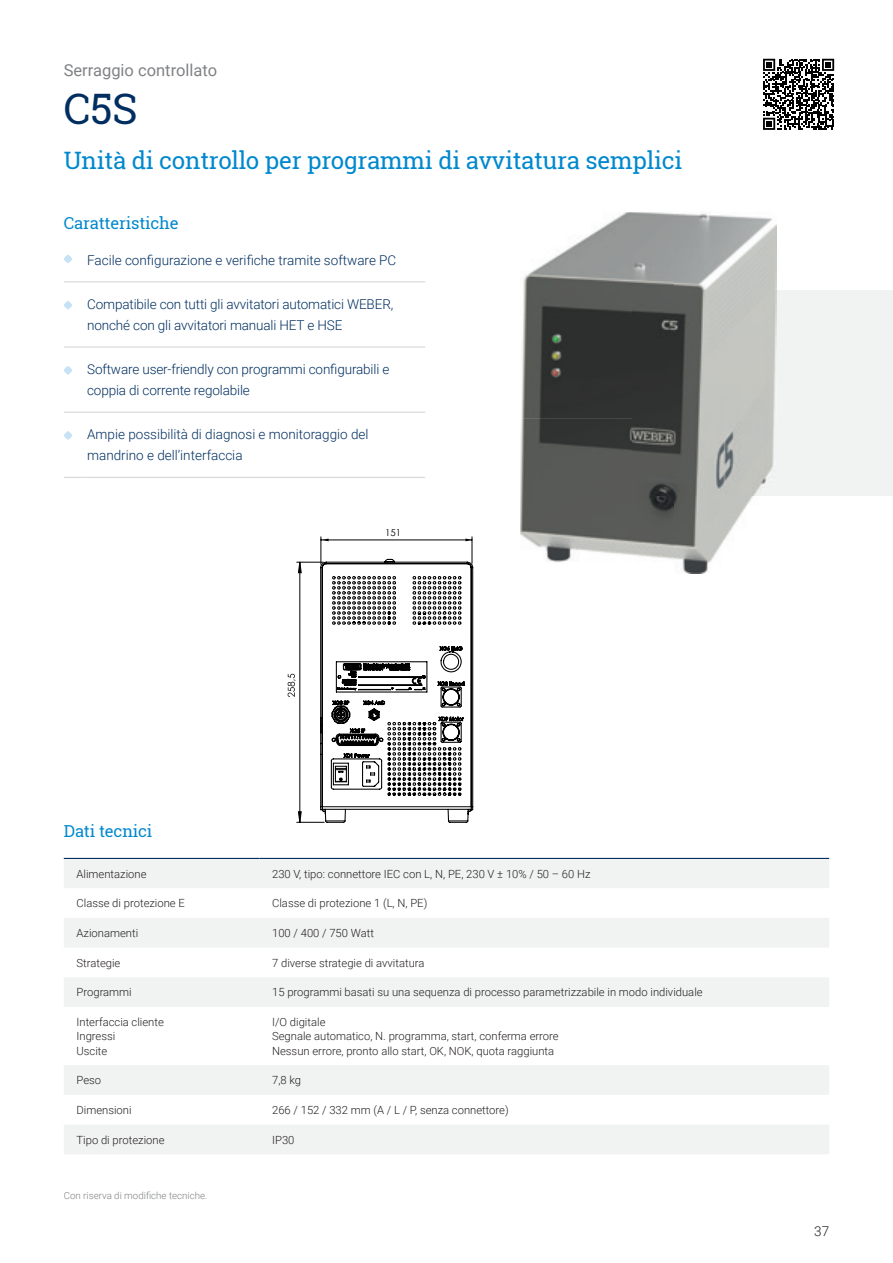
<style>
.page{position:relative;width:893px;height:1263px;background:#fff}
.page>*{position:absolute;margin:0;border:0;box-sizing:border-box;transform-origin:0 0}
.t1{font:42px "Roboto Slab";color:#002e60}
.t2{font:24px "Roboto Slab";letter-spacing:-.01em;color:#0088ce}
.t3{font:16.5px "Roboto Slab";letter-spacing:-.01em;color:#0088ce}
.t4{font:16.5px "Roboto";color:#808285}
.t5{font:300 13.5px/21px "Roboto";letter-spacing:-.01em;color:#002e60}
.t6{font:300 13.5px "Roboto";color:#231f20}
.t7{font:300 11.25px/14.2px "Roboto";color:#231f20}
.t8{font:300 9.75px "Roboto";color:#808285}
.t9{font:9.6px "Century Gothic";color:#000001}
</style>
<div class="page">
<hr style="left:244px;top:1262px;width:259px;height:1px;background:#000001">
<hr style="left:244px;top:1254px;width:259px;height:1px;background:#000001">
<hr style="left:244px;top:516px;width:1px;height:312px;background:#000001">
<hr style="left:244px;top:516px;width:259px;height:1px;background:#000001">
<hr style="left:892px;top:516px;width:1px;height:312px;background:#000001">
<svg style="left:244px;top:560px;width:44px;height:260px"></svg>
<svg style="left:288px;top:537px;width:186px;height:286px"></svg>
<hr style="left:321px;top:540px;width:151px;height:1px;background:#000001">
<div style="left:777px;top:290px;width:116px;height:205px;background:#f1f2f2"></div>
<img style="left:520px;top:212px;width:154px;height:351px">
<img style="left:674px;top:213px;width:103px;height:77px">
<img style="left:674px;top:495px;width:103px;height:78px">
<img style="left:632px;top:290px;width:145px;height:205px">
<svg style="left:763px;top:59px;width:71px;height:71px"></svg>
<svg style="left:64px;top:282px;width:23px;height:1px"></svg>
<hr style="left:87px;top:282px;width:338px;height:1px;background:#d1d2d4">
<svg style="left:64px;top:347px;width:23px;height:1px"></svg>
<hr style="left:87px;top:347px;width:338px;height:1px;background:#d1d2d4">
<svg style="left:64px;top:412px;width:23px;height:1px"></svg>
<hr style="left:87px;top:412px;width:338px;height:1px;background:#d1d2d4">
<svg style="left:64px;top:477px;width:23px;height:1px"></svg>
<hr style="left:87px;top:477px;width:338px;height:1px;background:#d1d2d4">
<svg style="left:64px;top:255px;width:8px;height:8px"></svg>
<svg style="left:64px;top:301px;width:8px;height:8px"></svg>
<svg style="left:64px;top:366px;width:8px;height:9px"></svg>
<svg style="left:64px;top:431px;width:8px;height:9px"></svg>
<div style="left:64px;top:859px;width:765px;height:29px;background:#f1f2f2"></div>
<svg style="left:64px;top:918px;width:765px;height:236px;fill:#f5f6f6"></svg>
<hr style="left:64px;top:858px;width:195px;height:1px;background:#002e60">
<hr style="left:259px;top:858px;width:570px;height:1px;background:#002e60">
<h3 class="t4" style="left:64px;top:59px;width:155px">Serraggio controllato</h3>
<h1 class="t1" style="left:64px;top:80px;width:76px">C5S</h1>
<h2 class="t2" style="left:64px;top:144px;width:620px">Unità di controllo per programmi di avvitatura semplici</h2>
<h3 class="t3" style="left:64px;top:212px;width:116px">Caratteristiche</h3>
<p class="t5" style="left:87px;top:249px;width:311px">Facile configurazione e verifiche tramite software PC</p>
<p class="t5" style="left:87px;top:293px;width:308px">Compatibile con tutti gli avvitatori automatici WEBER, nonché con gli avvitatori manuali HET e HSE</p>
<p class="t5" style="left:87px;top:358px;width:304px">Software user-friendly con programmi configurabili e coppia di corrente regolabile</p>
<p class="t5" style="left:87px;top:423px;width:283px">Ampie possibilità di diagnosi e monitoraggio del mandrino e dell’interfaccia</p>
<p class="t9" style="left:385px;top:526px;width:17px">151</p>
<h3 class="t3" style="left:64px;top:819px;width:90px">Dati tecnici</h3>
<p class="t7" style="left:77px;top:866px;width:71px">Alimentazione</p>
<p class="t7" style="left:272px;top:866px;width:320px">230 V, tipo: connettore IEC con L, N, PE, 230 V ± 10% / 50 – 60 Hz</p>
<p class="t7" style="left:77px;top:896px;width:110px">Classe di protezione E</p>
<p class="t7" style="left:272px;top:896px;width:157px">Classe di protezione 1 (L, N, PE)</p>
<p class="t7" style="left:77px;top:925px;width:63px">Azionamenti</p>
<p class="t7" style="left:272px;top:925px;width:103px">100 / 400 / 750 Watt</p>
<p class="t7" style="left:77px;top:955px;width:45px">Strategie</p>
<p class="t7" style="left:272px;top:955px;width:154px">7 diverse strategie di avvitatura</p>
<p class="t7" style="left:77px;top:985px;width:57px">Programmi</p>
<p class="t7" style="left:272px;top:985px;width:432px">15 programmi basati su una sequenza di processo parametrizzabile in modo individuale</p>
<p class="t7" style="left:77px;top:1014px;width:89px">Interfaccia cliente<br>Ingressi<br>Uscite</p>
<p class="t7" style="left:272px;top:1014px;width:288px">I/O digitale<br>Segnale automatico, N. programma, start, conferma errore<br>Nessun errore, pronto allo start, OK, NOK, quota raggiunta</p>
<p class="t7" style="left:77px;top:1073px;width:26px">Peso</p>
<p class="t7" style="left:272px;top:1073px;width:31px">7,8 kg</p>
<p class="t7" style="left:77px;top:1102px;width:57px">Dimensioni</p>
<p class="t7" style="left:272px;top:1102px;width:238px">266 / 152 / 332 mm (A / L / P, senza connettore)</p>
<p class="t7" style="left:77px;top:1132px;width:89px">Tipo di protezione</p>
<p class="t7" style="left:272px;top:1132px;width:24px">IP30</p>
<p class="t8" style="left:64px;top:1189px;width:145px">Con riserva di modifiche tecniche.</p>
<p class="t6" style="left:814px;top:1222px;width:16px">37</p>
</div>
